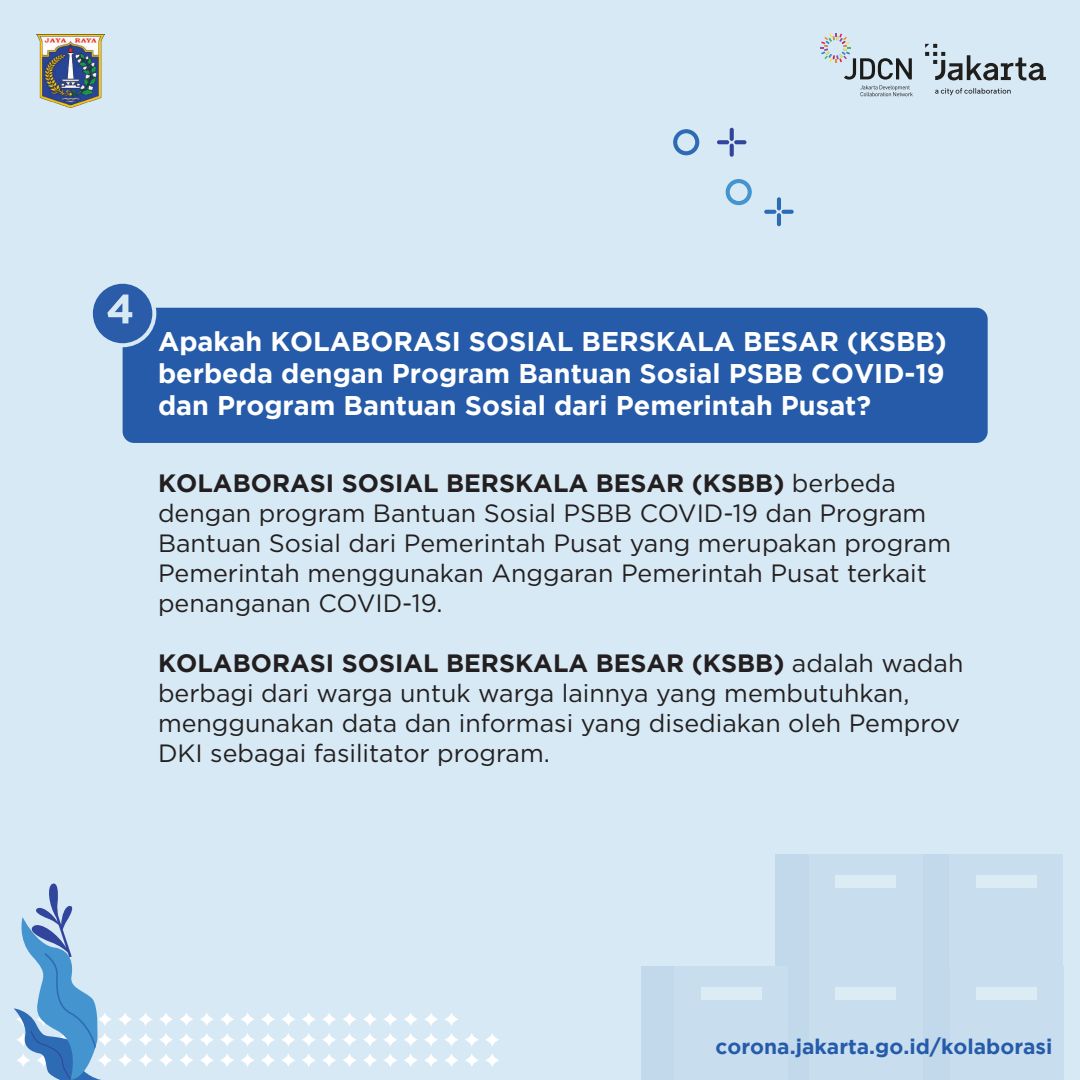
<style>
.page{position:relative;width:1080px;height:1080px;background:#d7e9f4}
.page>*{position:absolute;margin:0;border:0;box-sizing:border-box;transform-origin:0 0}
.t1{font:700 27px/32.4px "Gotham";color:#fff;text-align:justify}
.t2{font:25px/30px "Gotham";color:#231f20}
.t3{font:700 21px "Gotham";color:#255ba9}
.s1{font-weight:700}
</style>
<div class="page">
<div style="left:917px;top:967px;width:113px;height:113px;background:#c2d8eb"></div>
<div style="left:950px;top:967px;width:113px;height:113px;background:#c8deef"></div>
<div style="left:976px;top:987px;width:61px;height:13px;background:#dcecf5"></div>
<div style="left:916px;top:855px;width:114px;height:113px;background:#c2d8eb"></div>
<div style="left:950px;top:855px;width:113px;height:113px;background:#c8deef"></div>
<div style="left:976px;top:875px;width:60px;height:12px;background:#dcecf5"></div>
<div style="left:776px;top:855px;width:113px;height:113px;background:#c2d8eb"></div>
<div style="left:809px;top:855px;width:113px;height:113px;background:#c8deef"></div>
<div style="left:835px;top:875px;width:61px;height:12px;background:#dcecf5"></div>
<div style="left:776px;top:967px;width:113px;height:113px;background:#c2d8eb"></div>
<div style="left:809px;top:967px;width:113px;height:113px;background:#c8deef"></div>
<div style="left:835px;top:987px;width:61px;height:13px;background:#dcecf5"></div>
<div style="left:642px;top:967px;width:113px;height:113px;background:#c2d8eb"></div>
<div style="left:675px;top:967px;width:113px;height:113px;background:#c8deef"></div>
<div style="left:701px;top:987px;width:61px;height:13px;background:#dcecf5"></div>
<svg style="left:673px;top:129px;width:26px;height:26px"></svg>
<svg style="left:726px;top:179px;width:26px;height:26px"></svg>
<hr style="left:777px;top:197px;width:4px;height:13px;background:#2d6bb5;border-radius:2px">
<hr style="left:777px;top:213px;width:4px;height:13px;background:#2d6bb5;border-radius:2px">
<svg style="left:781px;top:210px;width:13px;height:4px"></svg>
<svg style="left:764px;top:210px;width:12px;height:4px"></svg>
<svg style="left:730px;top:128px;width:4px;height:13px"></svg>
<svg style="left:730px;top:144px;width:4px;height:13px"></svg>
<svg style="left:734px;top:140px;width:12px;height:4px"></svg>
<svg style="left:717px;top:140px;width:12px;height:4px"></svg>
<svg style="left:220px;top:1054px;width:14px;height:13px"></svg>
<svg style="left:241px;top:1053px;width:13px;height:14px"></svg>
<svg style="left:261px;top:1054px;width:14px;height:13px"></svg>
<svg style="left:282px;top:1053px;width:13px;height:14px"></svg>
<svg style="left:302px;top:1053px;width:14px;height:14px"></svg>
<svg style="left:322px;top:1054px;width:14px;height:13px"></svg>
<svg style="left:343px;top:1053px;width:13px;height:14px"></svg>
<svg style="left:363px;top:1054px;width:14px;height:13px"></svg>
<svg style="left:383px;top:1053px;width:14px;height:14px"></svg>
<svg style="left:404px;top:1053px;width:14px;height:14px"></svg>
<svg style="left:118px;top:1054px;width:14px;height:13px"></svg>
<svg style="left:139px;top:1053px;width:13px;height:14px"></svg>
<svg style="left:159px;top:1054px;width:14px;height:12px"></svg>
<svg style="left:180px;top:1053px;width:13px;height:14px"></svg>
<svg style="left:200px;top:1054px;width:14px;height:13px"></svg>
<svg style="left:220px;top:1033px;width:14px;height:13px"></svg>
<svg style="left:241px;top:1033px;width:13px;height:13px"></svg>
<svg style="left:261px;top:1033px;width:14px;height:13px"></svg>
<svg style="left:281px;top:1033px;width:14px;height:13px"></svg>
<svg style="left:302px;top:1033px;width:14px;height:13px"></svg>
<svg style="left:322px;top:1033px;width:14px;height:13px"></svg>
<svg style="left:343px;top:1033px;width:13px;height:13px"></svg>
<svg style="left:363px;top:1033px;width:14px;height:13px"></svg>
<svg style="left:383px;top:1033px;width:14px;height:13px"></svg>
<svg style="left:404px;top:1033px;width:14px;height:13px"></svg>
<svg style="left:118px;top:1033px;width:14px;height:13px"></svg>
<svg style="left:139px;top:1033px;width:14px;height:13px"></svg>
<svg style="left:159px;top:1033px;width:14px;height:13px"></svg>
<svg style="left:180px;top:1033px;width:13px;height:13px"></svg>
<svg style="left:200px;top:1033px;width:14px;height:13px"></svg>
<svg style="left:220px;top:1013px;width:14px;height:13px"></svg>
<svg style="left:241px;top:1013px;width:13px;height:13px"></svg>
<svg style="left:261px;top:1013px;width:14px;height:13px"></svg>
<svg style="left:281px;top:1013px;width:14px;height:13px"></svg>
<svg style="left:302px;top:1013px;width:14px;height:13px"></svg>
<svg style="left:322px;top:1013px;width:14px;height:13px"></svg>
<svg style="left:343px;top:1013px;width:13px;height:13px"></svg>
<svg style="left:363px;top:1013px;width:14px;height:13px"></svg>
<svg style="left:383px;top:1013px;width:14px;height:13px"></svg>
<svg style="left:404px;top:1013px;width:14px;height:13px"></svg>
<svg style="left:424px;top:1054px;width:14px;height:13px"></svg>
<svg style="left:445px;top:1053px;width:13px;height:14px"></svg>
<svg style="left:465px;top:1054px;width:14px;height:13px"></svg>
<svg style="left:485px;top:1054px;width:14px;height:13px"></svg>
<svg style="left:424px;top:1033px;width:14px;height:13px"></svg>
<svg style="left:445px;top:1033px;width:13px;height:13px"></svg>
<svg style="left:465px;top:1033px;width:14px;height:13px"></svg>
<svg style="left:485px;top:1033px;width:14px;height:13px"></svg>
<svg style="left:424px;top:1013px;width:14px;height:13px"></svg>
<svg style="left:445px;top:1013px;width:13px;height:13px"></svg>
<svg style="left:118px;top:1013px;width:14px;height:13px"></svg>
<svg style="left:139px;top:1013px;width:14px;height:13px"></svg>
<svg style="left:159px;top:1013px;width:14px;height:13px"></svg>
<svg style="left:180px;top:1013px;width:13px;height:13px"></svg>
<svg style="left:200px;top:1013px;width:14px;height:13px"></svg>
<svg style="left:14px;top:883px;width:98px;height:197px"></svg>
<div style="left:123px;top:308px;width:865px;height:135px;background:#255ba9;border-radius:11px"></div>
<div style="left:91px;top:282px;width:63px;height:63px;background:#2a5ca9;border-radius:50%"></div>
<div style="left:89px;top:280px;width:67px;height:67px;border:4px solid #d7e9f4;border-radius:50%"></div>
<svg style="left:107px;top:295px;width:25px;height:28px"></svg>
<svg style="left:820px;top:33px;width:93px;height:63px"></svg>
<svg style="left:925px;top:44px;width:121px;height:51px"></svg>
<img style="left:37px;top:35px;width:67px;height:72px">
<p class="t1" style="left:158px;top:324px;width:790px">Apakah KOLABORASI SOSIAL BERSKALA BESAR (KSBB) berbeda dengan Program Bantuan Sosial PSBB COVID-19 dan Program Bantuan Sosial dari Pemerintah Pusat?</p>
<p class="t2" style="left:158px;top:468px;width:795px"><span class="s1">KOLABORASI SOSIAL BERSKALA BESAR (KSBB)</span> berbeda dengan program Bantuan Sosial PSBB COVID-19 dan Program Bantuan Sosial dari Pemerintah Pusat yang merupakan program Pemerintah menggunakan Anggaran Pemerintah Pusat terkait penanganan COVID-19.</p>
<p class="t2" style="left:158px;top:648px;width:807px"><span class="s1">KOLABORASI SOSIAL BERSKALA BESAR (KSBB)</span> adalah wadah berbagi dari warga untuk warga lainnya yang membutuhkan, menggunakan data dan informasi yang disediakan oleh Pemprov DKI sebagai fasilitator program.</p>
<p class="t3" style="left:716px;top:1035px;width:338px">corona.jakarta.go.id/kolaborasi</p>
</div>
